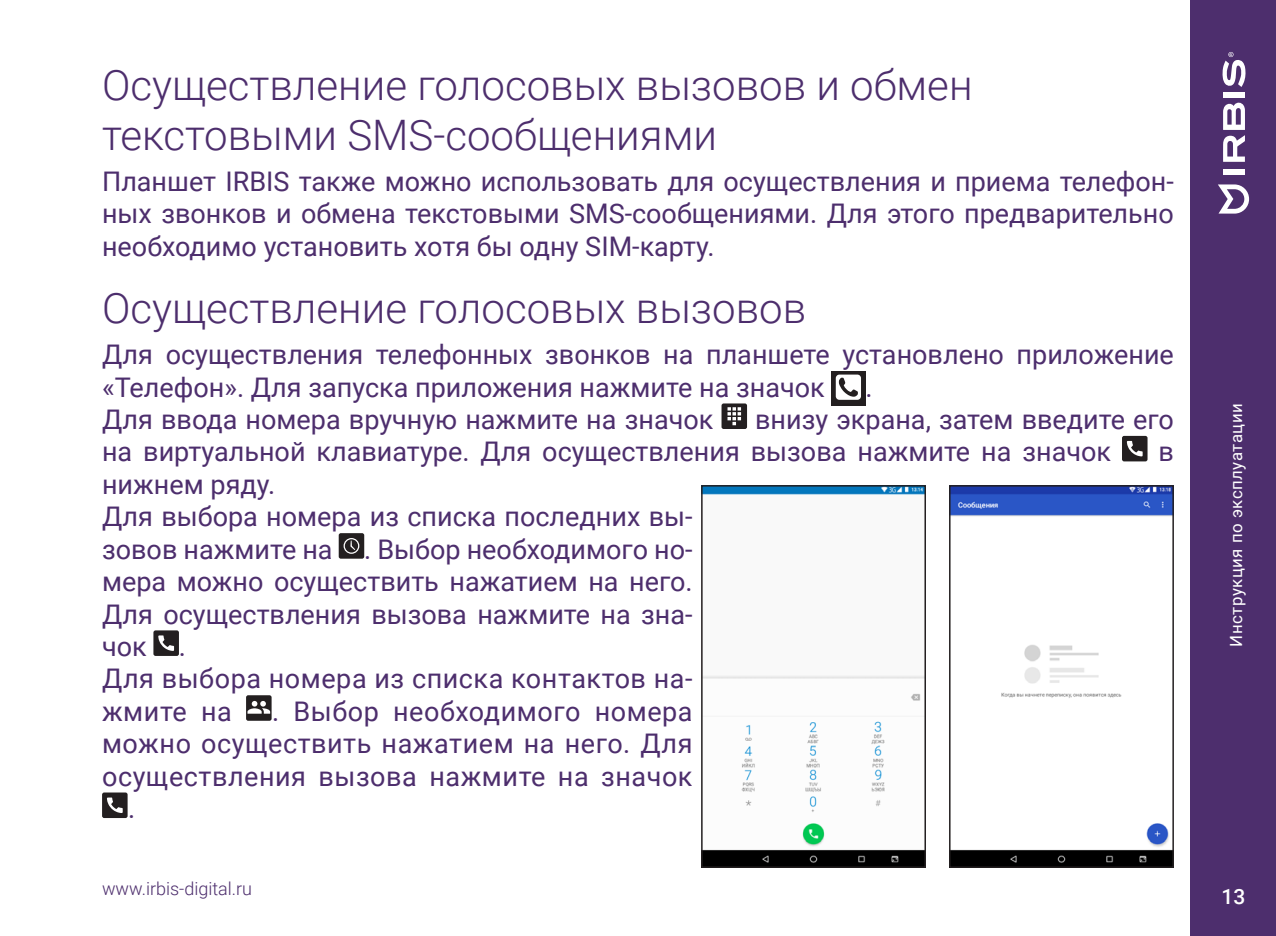
<style>
.page{position:relative;width:1276px;height:936px;background:#fff}
.page>*{position:absolute;margin:0;border:0;box-sizing:border-box;transform-origin:0 0}
.t1{font:300 42px/50.4px "Roboto";color:#4d2e6d}
.Основной{font:27px/32.4px "Roboto";color:#4d2e6d;text-align:justify}
.Основной-2{font:27px/32.4px "Roboto";letter-spacing:.02em;color:#4d2e6d}
.t2{font:500 21px "Roboto";color:#fff}
.t3{font:300 18px "Roboto";color:#4d2e6d}
.t4{font:16.8px "Roboto";letter-spacing:.03em;color:#fff}
</style>
<div class="page">
<div style="left:1191px;top:0;width:85px;height:935px;background:#4d2e6d"></div>
<svg style="left:1218px;top:184px;width:31px;height:29px"></svg>
<svg style="left:1223px;top:102px;width:22px;height:60px"></svg>
<div style="left:1223px;top:169px;width:22px;height:5px;background:#fff"></div>
<div style="left:1223px;top:92px;width:22px;height:5px;background:#fff"></div>
<svg style="left:1222px;top:52px;width:24px;height:35px"></svg>
<div style="left:831px;top:371px;width:34px;height:34px;background:#231f20"></div>
<div style="left:836px;top:374px;width:25px;height:26px;background:#fff;border-radius:4px"></div>
<svg style="left:839px;top:377px;width:19px;height:19px"></svg>
<div style="left:721px;top:403px;width:26px;height:26px;background:#231f20;border-radius:2px"></div>
<svg style="left:727px;top:407px;width:14px;height:18px"></svg>
<div style="left:1122px;top:436px;width:25px;height:25px;background:#231f20;border-radius:2px"></div>
<svg style="left:1127px;top:441px;width:15px;height:15px"></svg>
<div style="left:339px;top:533px;width:25px;height:25px;background:#231f20;border-radius:2px"></div>
<svg style="left:343px;top:538px;width:16px;height:15px"></svg>
<div style="left:153px;top:630px;width:26px;height:26px;background:#231f20;border-radius:2px"></div>
<svg style="left:158px;top:635px;width:16px;height:16px"></svg>
<div style="left:246px;top:695px;width:26px;height:25px;background:#231f20;border-radius:2px"></div>
<svg style="left:247px;top:701px;width:23px;height:12px"></svg>
<div style="left:102px;top:792px;width:26px;height:26px;background:#231f20;border-radius:2px"></div>
<svg style="left:107px;top:797px;width:16px;height:16px"></svg>
<img style="left:952px;top:488px;width:219px;height:376px">
<div style="left:949px;top:485px;width:225px;height:382px;border:2px solid #231f20"></div>
<img style="left:704px;top:488px;width:219px;height:376px">
<div style="left:701px;top:485px;width:225px;height:382px;border:2px solid #231f20"></div>
<h1 class="t1" style="left:102px;top:58px;width:872px">Осуществление голосовых вызовов и обмен текстовыми SMS-сообщениями</h1>
<p class="Основной" style="left:102px;top:164px;width:1073px">Планшет IRBIS также можно использовать для осуществления и приема телефон&shy;ных звонков и обмена текстовыми SMS-сообщениями. Для этого предварительно необходимо установить хотя бы одну SIM-карту.</p>
<h1 class="t1" style="left:102px;top:281px;width:705px">Осуществление голосовых вызовов</h1>
<p class="Основной" style="left:102px;top:337px;width:1073px">Для осуществления телефонных звонков на планшете установлено приложение «Телефон». Для запуска приложения нажмите на значок</p>
<p class="Основной" style="left:865px;top:370px;width:9px">.</p>
<p class="Основной" style="left:102px;top:402px;width:613px">Для ввода номера вручную нажмите на значок</p>
<p class="Основной" style="left:102px;top:402px;width:1073px;text-indent:653px">внизу экрана, затем введите его на виртуальной клавиатуре. Для осуществления вызова нажмите на значок</p>
<p class="Основной" style="left:1158px;top:434px;width:17px">в</p>
<p class="Основной" style="left:102px;top:467px;width:175px">нижнем ряду.</p>
<p class="Основной" style="left:102px;top:499px;width:592px">Для выбора номера из списка последних вы&shy;зовов нажмите на . Выбор необходимого но&shy;мера можно осуществить нажатием на него.<br>Для осуществления вызова нажмите на зна&shy;чок .</p>
<p class="Основной-2" style="left:102px;top:661px;width:592px">Для выбора номера из списка контактов на&shy;жмите на</p>
<p class="Основной-2" style="left:272px;top:694px;width:422px">. Выбор необходимого номера</p>
<p class="Основной-2" style="left:102px;top:726px;width:592px">можно осуществить нажатием на него. Для</p>
<p class="Основной-2" style="left:102px;top:758px;width:592px">осуществления вызова нажмите на значок</p>
<p class="Основной" style="left:128px;top:791px;width:9px">.</p>
<p class="t3" style="left:102px;top:876px;width:152px">www.irbis-digital.ru</p>
<p class="t4" style="left:1224px;top:646px;width:245px;rotate:-90deg">Инструкция по эксплуатации</p>
<p class="t2" style="left:1221px;top:882px;width:25px">13</p>
</div>
